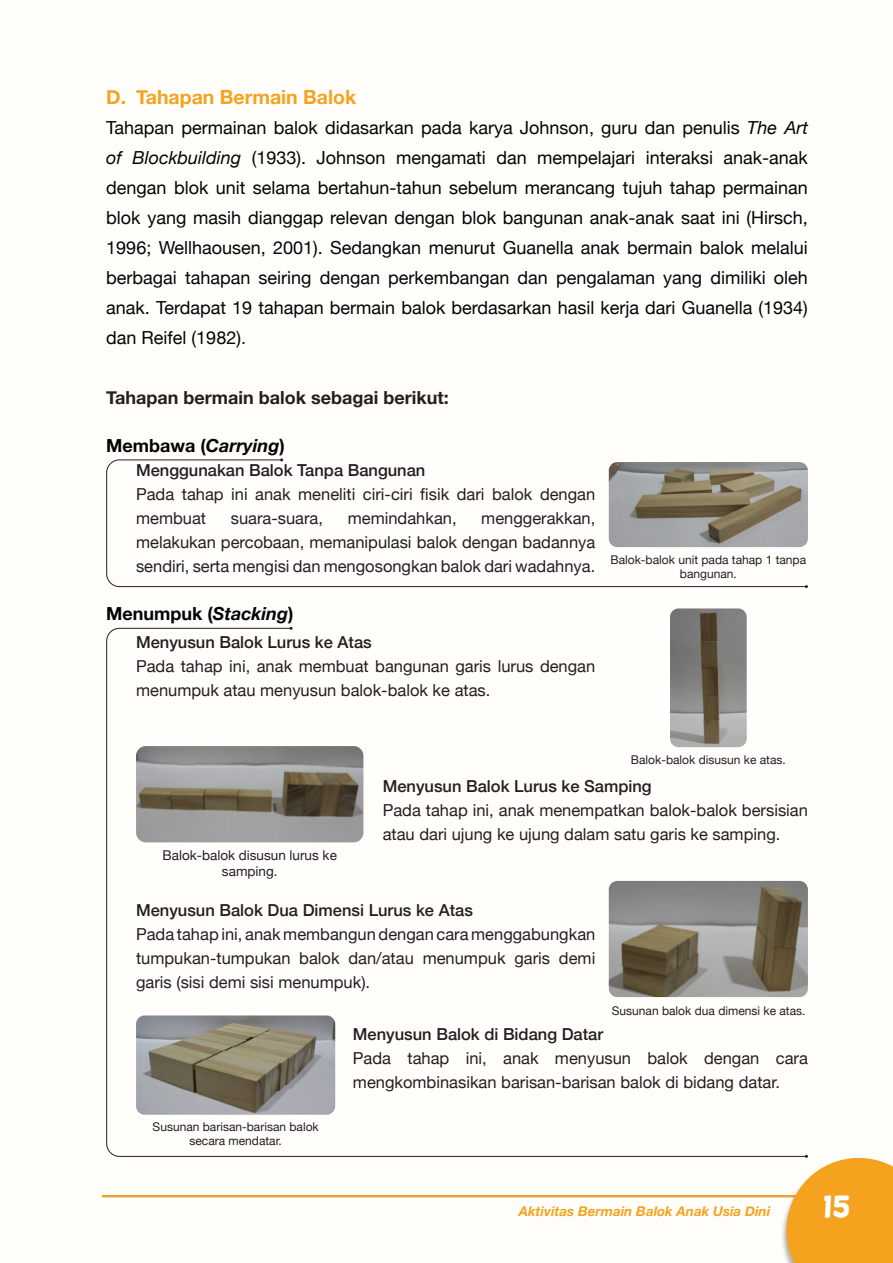
<style>
.page{position:relative;width:893px;height:1263px;background:#fffefa}
.page>*{position:absolute;margin:0;border:0;box-sizing:border-box;transform-origin:0 0}
.t1{font:30px "Helsinki";color:#fff}
.t2{font:700 19.5px "Helvetica Neue";color:#f5a31f}
.t3{font:18px/30px "Helvetica Neue";color:#040503;text-align:justify}
.t4{font:700 18px "Helvetica Neue";color:#040503}
.t5{font:700 18px "Helvetica Neue";color:#231f20}
.t6{font:16.5px/24px "Helvetica Neue";color:#231f20}
.t7{font:500 16.5px "Helvetica Neue";color:#231f20}
.t8{font:italic 700 13.5px "Helvetica Neue";color:#f5a31f}
.t9{font:13.5px/16.2px "Helvetica Neue";color:#231f20;text-align:center}
.t10{font:12px/14.4px "Helvetica Neue";color:#231f20;text-align:center}
.s1{font-style:italic}
.s2{color:#231f20}
</style>
<div class="page">
<hr style="left:102px;top:1195px;width:791px;height:3px;background:#231f20;opacity:.35">
<hr style="left:102px;top:1195px;width:791px;height:1px;background:#f5a31f">
<div style="left:780px;top:1159px;width:113px;height:104px;background:#231f20;opacity:.35"></div>
<svg style="left:106px;top:459px;width:701px;height:128px"></svg>
<svg style="left:106px;top:627px;width:701px;height:530px"></svg>
<svg style="left:786px;top:1155px;width:107px;height:108px;background:#f5ae3d"></svg>
<img style="left:670px;top:608px;width:77px;height:139px">
<img style="left:136px;top:746px;width:227px;height:96px">
<img style="left:609px;top:881px;width:199px;height:116px">
<img style="left:136px;top:1015px;width:199px;height:100px">
<p class="t2" style="left:106px;top:82px;width:251px">D. Tahapan Bermain Balok</p>
<p class="t3" style="left:106px;top:114px;width:703px">Tahapan permainan balok didasarkan pada karya Johnson, guru dan penulis <span class="s1">The Art of Blockbuilding</span> (1933). Johnson mengamati dan mempelajari interaksi anak-anak dengan blok unit selama bertahun-tahun sebelum merancang tujuh tahap permainan blok yang masih dianggap relevan dengan blok bangunan anak-anak saat ini (Hirsch, 1996; Wellhaousen, 2001). Sedangkan menurut Guanella anak bermain balok melalui berbagai tahapan seiring dengan perkembangan dan pengalaman yang dimiliki oleh anak. Terdapat 19 tahapan bermain balok berdasarkan hasil kerja dari Guanella (1934) dan Reifel (1982)<span class="s2">.</span></p>
<p class="t5" style="left:106px;top:384px;width:344px">Tahapan bermain balok sebagai berikut:</p>
<p class="t4" style="left:106px;top:432px;width:180px">Membawa (<span class="s1">Carrying</span>)</p>
<p class="t7" style="left:136px;top:457px;width:291px">Menggunakan Balok Tanpa Bangunan</p>
<p class="t6" style="left:136px;top:483px;width:461px">Pada tahap ini anak meneliti ciri-ciri fisik dari balok dengan membuat</p>
<p class="t6" style="left:136px;top:507px;width:461px;text-align:justify;text-indent:345px">menggerakkan, melakukan percobaan, memanipulasi balok dengan badannya sendiri, serta mengisi dan mengosongkan balok dari wadahnya.</p>
<p class="t4" style="left:106px;top:600px;width:189px">Menumpuk (<span class="s1">Stacking</span>)</p>
<p class="t7" style="left:136px;top:629px;width:237px">Menyusun Balok Lurus ke Atas</p>
<p class="t6" style="left:136px;top:655px;width:461px">Pada tahap ini, anak membuat bangunan garis lurus dengan menumpuk atau menyusun balok-balok ke atas.</p>
<p class="t6" style="left:231px;top:507px;width:94px">suara-suara,</p>
<p class="t6" style="left:348px;top:507px;width:110px">memindahkan,</p>
<p class="t10" style="left:610px;top:553px;width:197px">Balok-balok unit pada tahap 1 tanpa bangunan.</p>
<p class="t10" style="left:631px;top:754px;width:156px">Balok-balok disusun ke atas.</p>
<p class="t9" style="left:163px;top:847px;width:176px">Balok-balok disusun lurus ke samping.</p>
<p class="t7" style="left:383px;top:773px;width:270px">Menyusun Balok Lurus ke Samping</p>
<p class="t6" style="left:383px;top:799px;width:427px">Pada tahap ini, anak menempatkan balok-balok bersisian atau dari ujung ke ujung dalam satu garis ke samping.</p>
<p class="t7" style="left:136px;top:897px;width:338px">Menyusun Balok Dua Dimensi Lurus ke Atas</p>
<p class="t6" style="left:136px;top:923px;width:461px;text-align:justify">Pada tahap ini, anak membangun dengan cara menggabungkan tumpukan-tumpukan balok dan/atau menumpuk garis demi garis (sisi demi sisi menumpuk).</p>
<p class="t7" style="left:353px;top:1021px;width:252px">Menyusun Balok di Bidang Datar</p>
<p class="t6" style="left:353px;top:1047px;width:456px">Pada tahap ini, anak menyusun balok dengan cara mengkombinasikan barisan-barisan balok di bidang datar.</p>
<p class="t10" style="left:612px;top:1005px;width:195px">Susunan balok dua dimensi ke atas.</p>
<p class="t10" style="left:153px;top:1120px;width:168px">Susunan barisan-barisan balok secara mendatar.</p>
<p class="t8" style="left:519px;top:1200px;width:253px">Aktivitas Bermain Balok Anak Usia Dini</p>
<h1 class="t1" style="left:823px;top:1191px;width:29px">15</h1>
</div>
